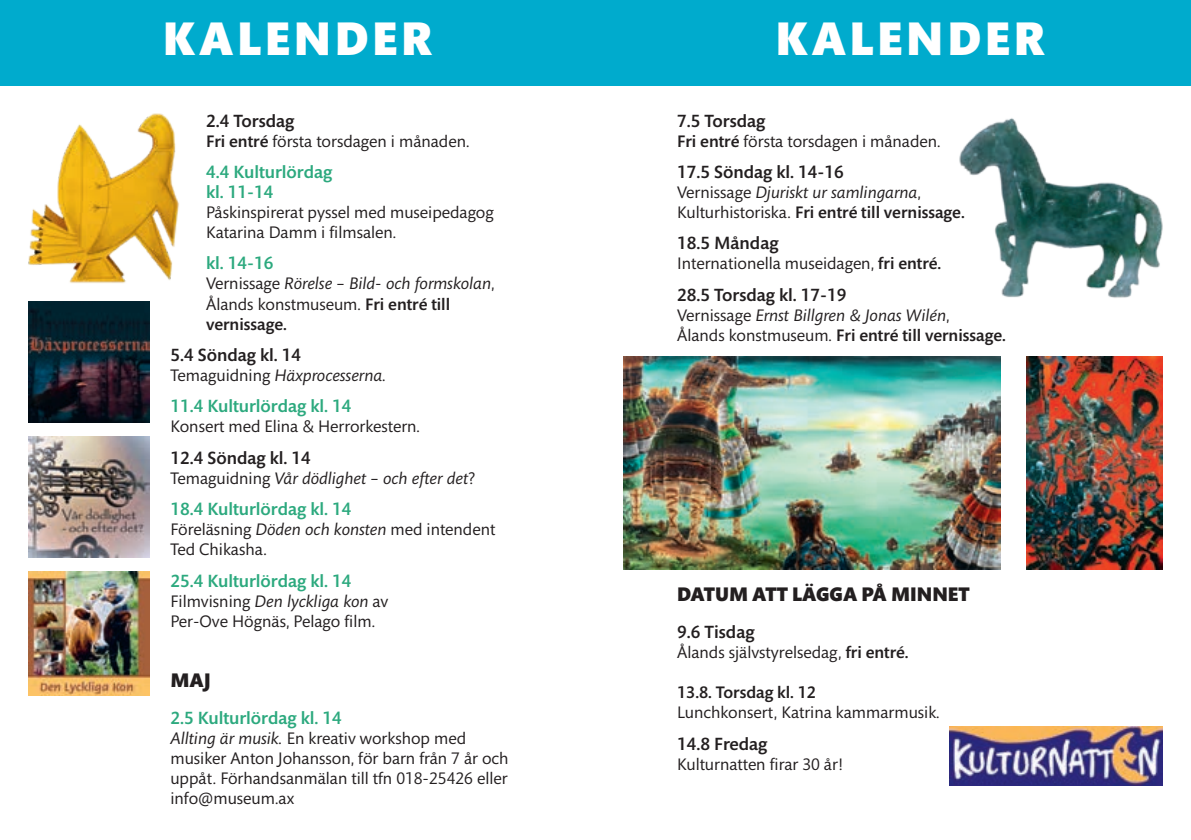
<style>
.page{position:relative;width:1191px;height:840px;background:#fff}
.page>*{position:absolute;margin:0;border:0;box-sizing:border-box;transform-origin:0 0}
.t1{font:900 48px "Mundo Sans Std";letter-spacing:.075em;color:#fff}
.t2{font:900 20px "Mundo Sans Std";color:#231f20}
.t3{font:500 18px "Mundo Sans Std";color:#231f20}
.t4{font:500 18px/20px "Mundo Sans Std";color:#2ca97e}
.t5{font:17px/20px "Mundo Sans Std";color:#231f20}
.t6{font:italic 17px "Mundo Sans Std";color:#231f20}
.t7{font:500 17px "Mundo Sans Std";color:#231f20}
.s1{font-weight:500}
.s2{font-style:italic}
.s3{font-style:normal}
</style>
<div class="page">
<div style="left:0;top:0;width:595px;height:85px;background:#00abcd"></div>
<img style="left:28px;top:571px;width:121px;height:124px">
<img style="left:28px;top:436px;width:121px;height:120px">
<div style="left:595px;top:0;width:596px;height:85px;background:#00abcd"></div>
<img style="left:28px;top:301px;width:121px;height:121px">
<img style="left:949px;top:726px;width:213px;height:59px">
<img style="left:1026px;top:356px;width:136px;height:213px">
<img style="left:624px;top:356px;width:377px;height:213px">
<img style="left:959px;top:118px;width:204px;height:180px">
<img style="left:28px;top:113px;width:152px;height:171px">
<h1 class="t1" style="left:163px;top:12px;width:271px">KALENDER</h1>
<p class="t3" style="left:206px;top:111px;width:90px">2.4 Torsdag</p>
<p class="t5" style="left:206px;top:131px;width:265px"><span class="s1">Fri entré</span> första torsdagen i månaden.</p>
<p class="t4" style="left:206px;top:162px;width:128px">4.4 Kulturlördag kl. 11-14</p>
<p class="t5" style="left:206px;top:203px;width:289px">Påskinspirerat pyssel med museipedagog<br>Katarina Damm i filmsalen.</p>
<p class="t4" style="left:206px;top:254px;width:69px">kl. 14-16</p>
<p class="t5" style="left:206px;top:274px;width:290px">Vernissage <span class="s2">Rörelse – Bild- och formskolan</span>,<br>Ålands konstmuseum. <span class="s1">Fri entré till vernissage.</span></p>
<p class="t3" style="left:170px;top:345px;width:132px">5.4 Söndag kl. 14</p>
<p class="t6" style="left:170px;top:366px;width:217px"><span class="s3">Temaguidning</span> Häxprocesserna<span class="s3">.</span></p>
<p class="t4" style="left:170px;top:396px;width:183px">11.4 Kulturlördag kl. 14</p>
<p class="t5" style="left:170px;top:417px;width:251px">Konsert med Elina &amp; Herrorkestern.</p>
<p class="t3" style="left:170px;top:447px;width:142px">12.4 Söndag kl. 14</p>
<p class="t6" style="left:170px;top:468px;width:306px"><span class="s3">Temaguidning</span> Vår dödlighet – och efter det<span class="s3">?</span></p>
<p class="t4" style="left:170px;top:499px;width:183px">18.4 Kulturlördag kl. 14</p>
<p class="t5" style="left:170px;top:519px;width:326px">Föreläsning <span class="s2">Döden och konsten</span> med intendent<br>Ted Chikasha.</p>
<p class="t4" style="left:170px;top:570px;width:183px">25.4 Kulturlördag kl. 14</p>
<p class="t5" style="left:170px;top:591px;width:219px">Filmvisning <span class="s2">Den lyckliga kon</span> av<br>Per-Ove Högnäs, Pelago film.</p>
<p class="t2" style="left:170px;top:668px;width:42px">MAJ</p>
<p class="t4" style="left:170px;top:707px;width:173px">2.5 Kulturlördag kl. 14</p>
<p class="t5" style="left:170px;top:728px;width:340px"><span class="s2">Allting är musik.</span> En kreativ workshop med musiker Anton Johansson, för barn från 7 år och uppåt. Förhandsanmälan till tfn 018-25426 eller info@museum.ax</p>
<h1 class="t1" style="left:775px;top:12px;width:271px">KALENDER</h1>
<p class="t3" style="left:677px;top:111px;width:90px">7.5 Torsdag</p>
<p class="t5" style="left:677px;top:131px;width:265px"><span class="s1">Fri entré</span> första torsdagen i månaden.</p>
<p class="t3" style="left:677px;top:162px;width:168px">17.5 Söndag kl. 14-16</p>
<p class="t5" style="left:677px;top:183px;width:289px">Vernissage <span class="s2">Djuriskt ur samlingarna</span>,<br>Kulturhistoriska. <span class="s1">Fri entré till vernissage.</span></p>
<p class="t3" style="left:677px;top:233px;width:103px">18.5 Måndag</p>
<p class="t5" style="left:677px;top:254px;width:266px">Internationella museidagen, <span class="s1">fri entré.</span></p>
<p class="t3" style="left:677px;top:285px;width:171px">28.5 Torsdag kl. 17-19</p>
<p class="t5" style="left:677px;top:305px;width:330px">Vernissage <span class="s2">Ernst Billgren &amp; Jonas Wilén</span>,<br>Ålands konstmuseum. <span class="s1">Fri entré till vernissage.</span></p>
<p class="t2" style="left:677px;top:583px;width:294px">DATUM ATT LÄGGA PÅ MINNET</p>
<p class="t3" style="left:677px;top:622px;width:79px">9.6 Tisdag</p>
<p class="t5" style="left:677px;top:642px;width:233px">Ålands självstyrelsedag, <span class="s1">fri entré.</span></p>
<p class="t7" style="left:677px;top:683px;width:140px">13.8. Torsdag kl. 12</p>
<p class="t5" style="left:677px;top:702px;width:264px">Lunchkonsert, Katrina kammarmusik.</p>
<p class="t3" style="left:677px;top:733px;width:92px">14.8 Fredag</p>
<p class="t5" style="left:677px;top:754px;width:168px">Kulturnatten firar 30 år!</p>
</div>
